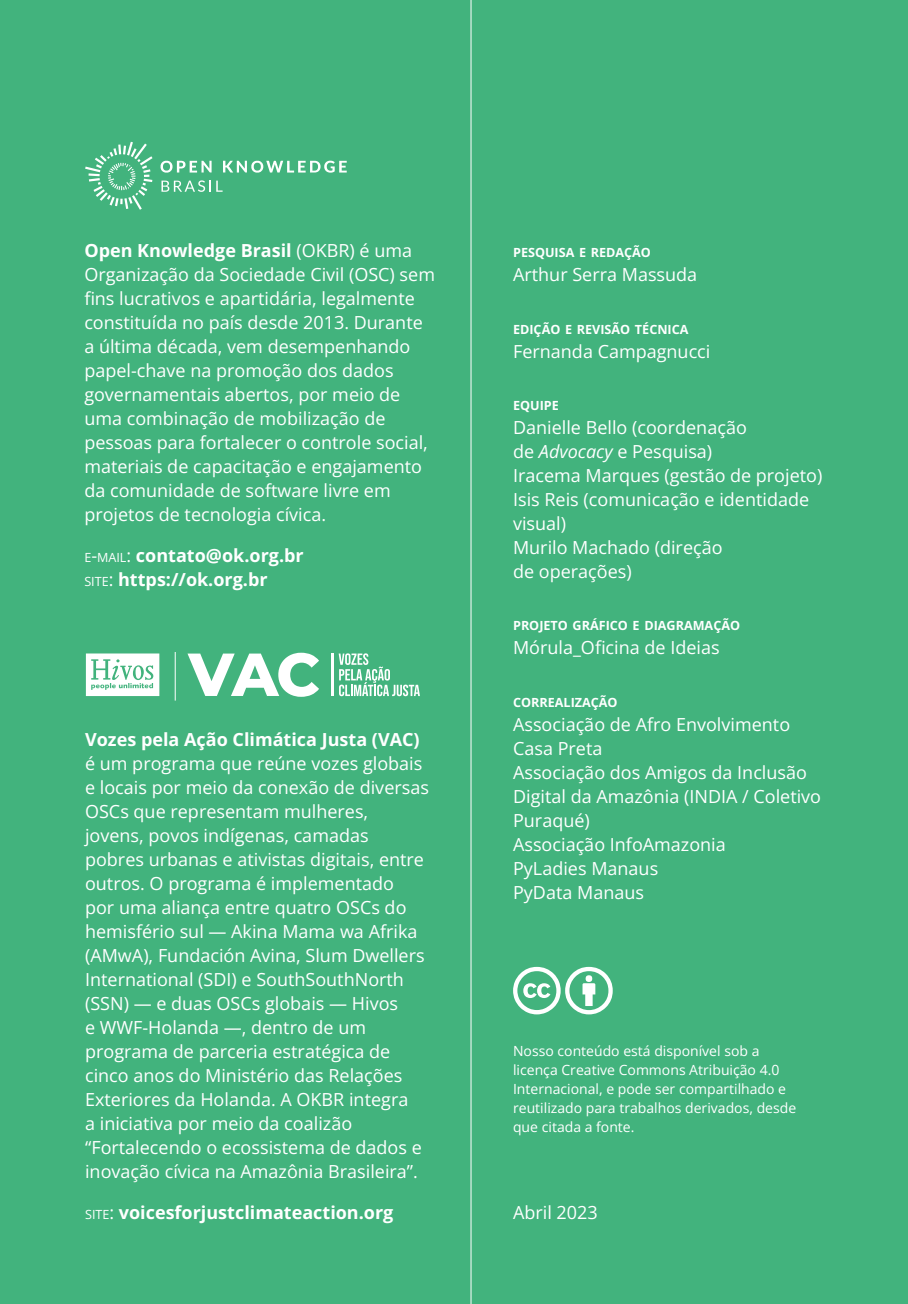
<style>
.page{position:relative;width:908px;height:1304px;background:#fff}
.page>*{position:absolute;margin:0;border:0;box-sizing:border-box;transform-origin:0 0}
.t1{font:18px/24px "Open Sans";color:#fff}
.t2{font:700 18px "Open Sans";color:#fff}
.t3{font:14px/19px "Open Sans";color:#fff}
.t4{font:700 12.6px "Open Sans";color:#fff}
.s1{font-weight:700}
.s2{font-weight:400;font-size:12.6px}
.s3{font-weight:400}
.s4{font-style:italic}
</style>
<div class="page">
<div style="left:0;top:0;width:907px;height:1304px;background:#42b37d"></div>
<svg style="left:513px;top:967px;width:99px;height:47px"></svg>
<hr style="left:470px;top:0;width:1px;height:1304px;background:#fff">
<svg style="left:160px;top:161px;width:51px;height:12px"></svg>
<svg style="left:223px;top:161px;width:123px;height:12px"></svg>
<svg style="left:85px;top:142px;width:67px;height:68px"></svg>
<svg style="left:161px;top:180px;width:61px;height:12px"></svg>
<svg style="left:187px;top:653px;width:132px;height:44px"></svg>
<svg style="left:338px;top:653px;width:82px;height:43px"></svg>
<hr style="left:331px;top:653px;width:2px;height:43px;background:#fff">
<svg style="left:86px;top:653px;width:73px;height:43px;background:#ddf1e7"></svg>
<hr style="left:175px;top:652px;width:1px;height:49px;background:#fff">
<p class="t1" style="left:84px;top:238px;width:352px"><span class="s1">Open Knowledge Brasil</span> (OKBR) é uma Organização da Sociedade Civil (OSC) sem fins lucrativos e apartidária, legalmente constituída no país desde 2013. Durante a última década, vem desempenhando papel-chave na promoção dos dados governamentais abertos, por meio de</p>
<p class="t1" style="left:84px;top:406px;width:345px">uma combinação de mobilização de pessoas para fortalecer o controle social, materiais de capacitação e engajamento da comunidade de software livre em projetos de tecnologia cívica.</p>
<p class="t2" style="left:84px;top:543px;width:221px"><span class="s2">E</span><span class="s3">-</span><span class="s2">MAIL</span><span class="s3">:</span> contato@ok.org.br</p>
<p class="t2" style="left:84px;top:567px;width:185px"><span class="s2">SITE</span><span class="s3">:</span> https://ok.org.br</p>
<p class="t4" style="left:513px;top:244px;width:139px">PESQUISA E REDAÇÃO</p>
<p class="t1" style="left:513px;top:262px;width:186px">Arthur Serra Massuda</p>
<p class="t4" style="left:513px;top:320px;width:177px">EDIÇÃO E REVISÃO TÉCNICA</p>
<p class="t1" style="left:513px;top:339px;width:199px">Fernanda Campagnucci</p>
<p class="t4" style="left:513px;top:397px;width:47px">EQUIPE</p>
<p class="t1" style="left:513px;top:415px;width:235px">Danielle Bello (coordenação de <span class="s4">Advocacy</span> e Pesquisa)</p>
<p class="t1" style="left:513px;top:463px;width:310px">Iracema Marques (gestão de projeto)</p>
<p class="t1" style="left:513px;top:487px;width:297px">Isis Reis (comunicação e identidade visual)</p>
<p class="t1" style="left:513px;top:535px;width:211px">Murilo Machado (direção de operações)</p>
<p class="t4" style="left:513px;top:617px;width:228px">PROJETO GRÁFICO E DIAGRAMAÇÃO</p>
<p class="t1" style="left:513px;top:635px;width:208px">Mórula_Oficina de Ideias</p>
<p class="t4" style="left:513px;top:694px;width:106px">CORREALIZAÇÃO</p>
<p class="t1" style="left:513px;top:712px;width:278px">Associação de Afro Envolvimento<br>Casa Preta</p>
<p class="t1" style="left:513px;top:760px;width:309px">Associação dos Amigos da Inclusão<br>Digital da Amazônia (INDIA / Coletivo<br>Puraqué)</p>
<p class="t1" style="left:513px;top:832px;width:214px">Associação InfoAmazonia</p>
<p class="t1" style="left:513px;top:856px;width:147px">PyLadies Manaus</p>
<p class="t1" style="left:513px;top:880px;width:132px">PyData Manaus</p>
<p class="t1" style="left:85px;top:727px;width:345px"><span class="s1">Vozes pela Ação Climática Justa (VAC) </span>é um programa que reúne vozes globais e locais por meio da conexão de diversas OSCs que representam mulheres, jovens, povos indígenas, camadas pobres urbanas e ativistas digitais, entre outros. O programa é implementado<br>por uma aliança entre quatro OSCs do hemisfério sul — Akina Mama wa Afrika (AMwA), Fundación Avina, Slum Dwellers International (SDI) e SouthSouthNorth (SSN) — e duas OSCs globais — Hivos<br>e WWF-Holanda —, dentro de um programa de parceria estratégica de cinco anos do Ministério das Relações Exteriores da Holanda. A OKBR integra<br>a iniciativa por meio da coalizão “Fortalecendo o ecossistema de dados e inovação cívica na Amazônia Brasileira”.</p>
<p class="t2" style="left:85px;top:1200px;width:310px"><span class="s2">SITE</span><span class="s3">:</span> voicesforjustclimateaction.org</p>
<p class="t1" style="left:513px;top:1200px;width:86px">Abril 2023</p>
<p class="t3" style="left:513px;top:1041px;width:284px">Nosso conteúdo está disponível sob a licença Creative Commons Atribuição 4.0<br>Internacional, e pode ser compartilhado e reutilizado para trabalhos derivados, desde que citada a fonte.</p>
</div>
